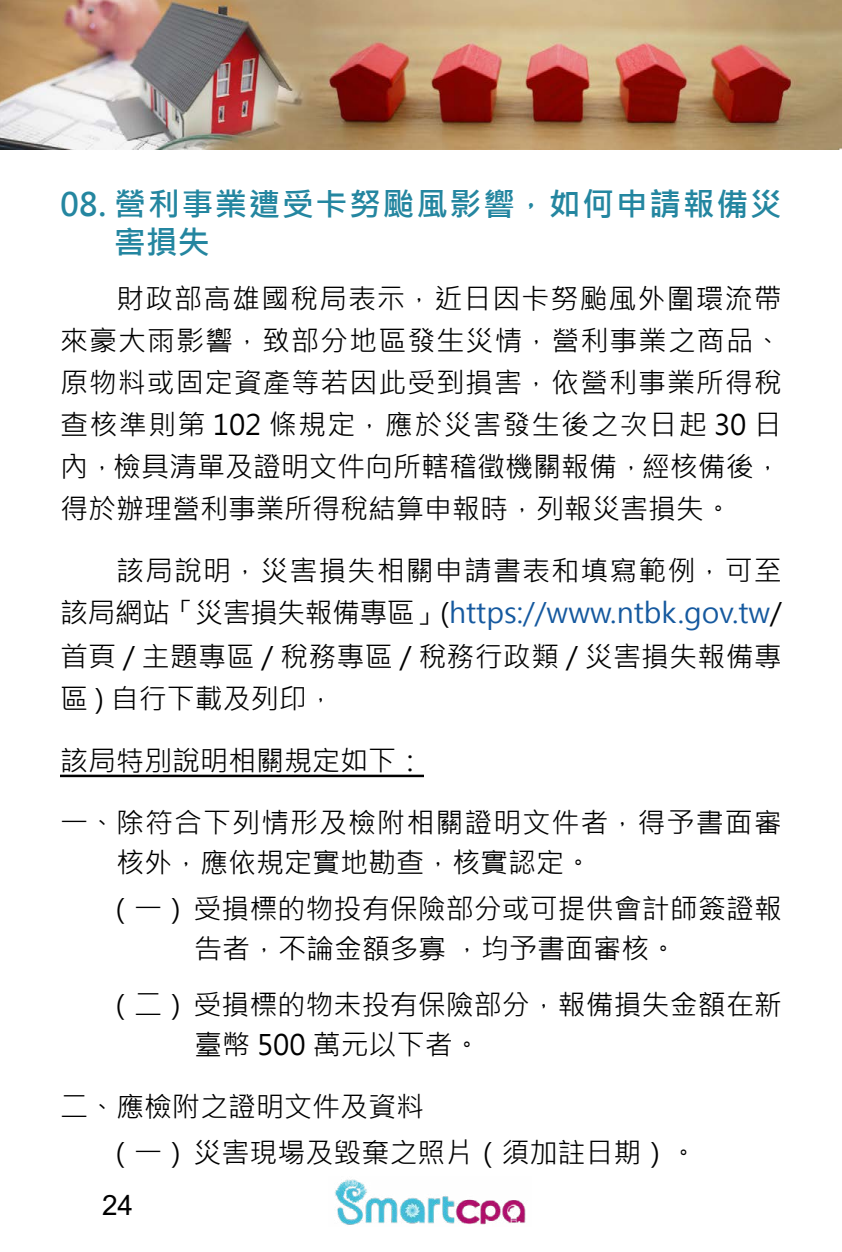
<style>
.page{position:relative;width:842px;height:1252px;background:#fff}
.page>*{position:absolute;margin:0;border:0;box-sizing:border-box;transform-origin:0 0}
.t1{font:700 32px/38px "Microsoft Jheng Hei";letter-spacing:.05em;color:#2486a0}
.t2{font:28px/42px "Microsoft Jheng Hei";color:#000}
.t3{font:28px/40px "Microsoft Jheng Hei";letter-spacing:.035em;color:#000}
.t4{font:28px "Arial";color:#000}
.s1{color:#15599f}
</style>
<div class="page">
<img style="left:334px;top:1179px;width:192px;height:46px">
<hr style="left:60px;top:775px;width:364px;height:2px;background:#000">
<img style="left:0;top:0;width:842px;height:150px">
<p class="t1" style="left:114px;top:186px;width:669px;text-indent:-54px">08. 營利事業遭受卡努颱風影響，如何申請報備災害損失</p>
<p class="t2" style="left:60px;top:278px;width:723px;text-align:justify;text-indent:56px">財政部高雄國稅局表示，近日因卡努颱風外圍環流帶來豪大雨影響，致部分地區發生災情，營利事業之商品、原物料或固定資產等若因此受到損害，依營利事業所得稅查核準則第 102 條規定，應於災害發生後之次日起 30 日內，檢具清單及證明文件向所轄稽徵機關報備，經核備後，得於辦理營利事業所得稅結算申報時，列報災害損失。</p>
<p class="t2" style="left:60px;top:549px;width:724px;line-height:42.7px;text-align:justify;text-indent:56px">該局說明，災害損失相關申請書表和填寫範例，可至該局網站「災害損失報備專區」(<span class="s1">https://www.ntbk.gov.tw</span>/首頁 / 主題專區 / 稅務專區 / 稅務行政類 / 災害損失報備專區 ) 自行下載及列印，</p>
<p class="t2" style="left:60px;top:740px;width:365px">該局特別說明相關規定如下：</p>
<p class="t3" style="left:116px;top:803px;width:667px;text-indent:-56px">一、除符合下列情形及檢附相關證明文件者，得予書面審核外，應依規定實地勘查，核實認定。</p>
<p class="t2" style="left:194px;top:889px;width:590px;line-height:40px;text-indent:-88px">（一）受損標的物投有保險部分或可提供會計師簽證報告者，不論金額多寡 ，均予書面審核。</p>
<p class="t2" style="left:194px;top:985px;width:590px;line-height:40px;text-indent:-88px">（二）受損標的物未投有保險部分，報備損失金額在新臺幣 500 萬元以下者。</p>
<p class="t2" style="left:106px;top:1084px;width:593px;line-height:46px;text-indent:-46px">二、應檢附之證明文件及資料<br>（一）災害現場及毀棄之照片（須加註日期）。</p>
<p class="t4" style="left:102px;top:1186px;width:33px">24</p>
</div>
